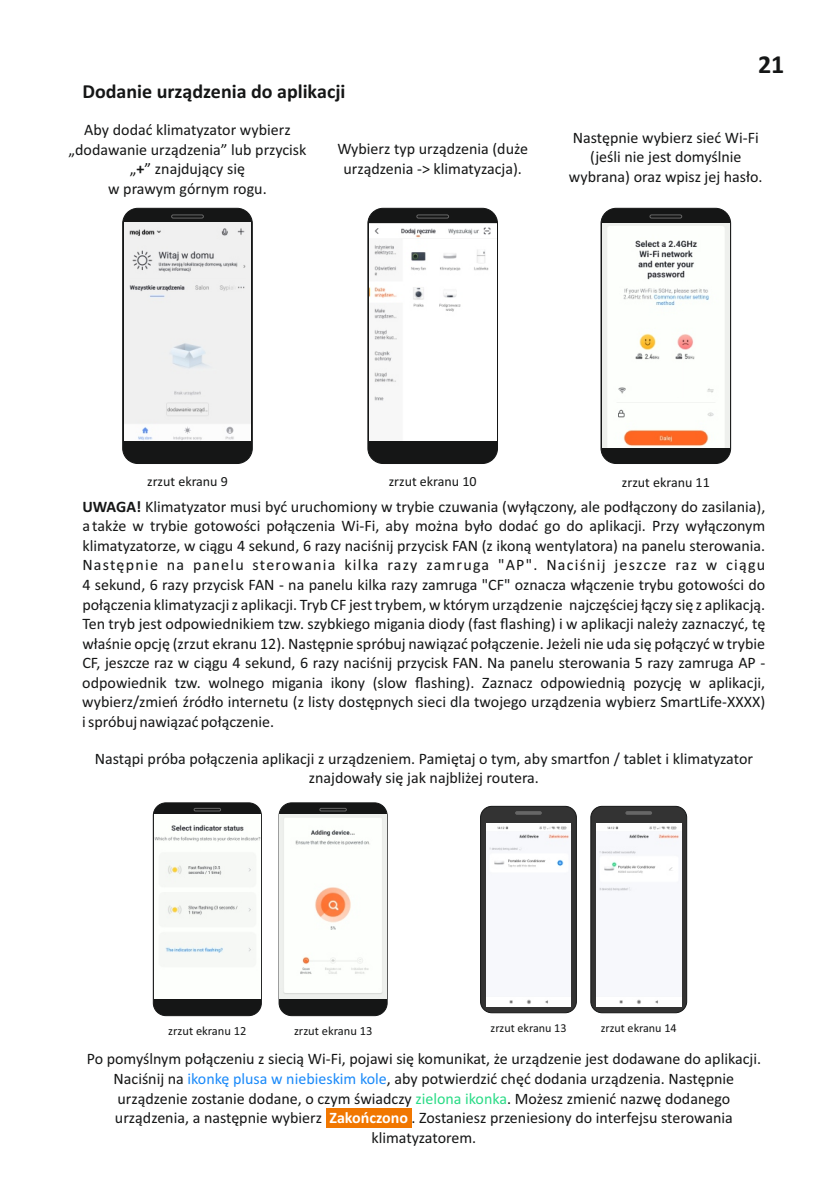
<style>
.page{position:relative;width:840px;height:1191px;background:#fff}
.page>*{position:absolute;margin:0;border:0;box-sizing:border-box;transform-origin:0 0}
.t1{font:700 26px "Calibri";color:#151616}
.t2{font:700 20px "Calibri";color:#151616}
.t3{font:16px/19.6px "Calibri";color:#151616;text-align:center}
.t4{font:14px "Calibri";color:#151616}
.t5{font:12.4px "Calibri";color:#151616}
.t6{font:12.2px "Calibri";color:#151616}
.s1{font-weight:700}
.s2{color:#1989f9}
.s3{color:#2adb86}
.s4{font-weight:700;color:#fff}
</style>
<div class="page">
<div style="left:367px;top:208px;width:130px;height:256px;background:#151616;border:1px solid #151616;border-radius:15px"></div>
<svg style="left:416px;top:214px;width:33px;height:4px"></svg>
<img style="left:369px;top:223px;width:127px;height:217px">
<div style="left:122px;top:208px;width:130px;height:256px;background:#151616;border:1px solid #151616;border-radius:15px"></div>
<svg style="left:171px;top:214px;width:33px;height:4px"></svg>
<img style="left:124px;top:223px;width:127px;height:217px">
<div style="left:600px;top:208px;width:130px;height:256px;background:#151616;border:1px solid #151616;border-radius:15px"></div>
<svg style="left:649px;top:214px;width:32px;height:4px"></svg>
<img style="left:602px;top:224px;width:127px;height:224px">
<svg style="left:326px;top:1108px;width:3px;height:19px"></svg>
<div style="left:329px;top:1107px;width:78px;height:20px;background:#f17700"></div>
<hr style="left:408px;top:1107px;width:3px;height:20px;background:#f17700">
<div style="left:153px;top:802px;width:108px;height:214px;background:#151616;border:1px solid #151616;border-radius:13px"></div>
<div style="left:194px;top:808px;width:27px;height:3px;background:#151616;border:1px solid #676767"></div>
<img style="left:154px;top:814px;width:106px;height:184px">
<div style="left:278px;top:802px;width:109px;height:214px;background:#151616;border:1px solid #151616;border-radius:13px"></div>
<div style="left:319px;top:808px;width:27px;height:3px;background:#151616;border:1px solid #676767"></div>
<img style="left:279px;top:814px;width:107px;height:184px">
<div style="left:480px;top:806px;width:96px;height:207px;background:#333;border:1px solid #151616;border-radius:11px"></div>
<div style="left:515px;top:811px;width:26px;height:3px;background:#676767;border:1px solid #676767"></div>
<div style="left:486px;top:823px;width:84px;height:183px;background:#f7f8fc"></div>
<svg style="left:590px;top:806px;width:96px;height:207px;background:#484949"></svg>
<div style="left:625px;top:811px;width:26px;height:3px;background:#676767;border:1px solid #676767"></div>
<img style="left:596px;top:823px;width:84px;height:183px">
<p class="t2" style="left:82px;top:83px;width:264px">Dodanie urządzenia do aplikacji</p>
<h1 class="t1" style="left:757px;top:54px;width:28px">21</h1>
<p class="t3" style="left:68px;top:121px;width:239px">Aby dodać klimatyzator wybierz „dodawanie urządzenia” lub przycisk „<span class="s1">+</span>” znajdujący się<br>w prawym górnym rogu.</p>
<p class="t3" style="left:337px;top:140px;width:192px">Wybierz typ urządzenia (duże urządzenia -&gt; klimatyzacja).</p>
<p class="t3" style="left:568px;top:129px;width:195px">Następnie wybierz sieć Wi-Fi (jeśli nie jest domyślnie wybrana) oraz wpisz jej hasło.</p>
<p class="t4" style="left:147px;top:475px;width:82px">zrzut ekranu 9</p>
<p class="t4" style="left:388px;top:475px;width:89px">zrzut ekranu 10</p>
<p class="t4" style="left:621px;top:476px;width:89px">zrzut ekranu 11</p>
<p class="t3" style="left:82px;top:498px;width:684px;text-align:justify"><span class="s1">UWAGA!</span> Klimatyzator musi być uruchomiony w trybie czuwania (wyłączony, ale podłączony do zasilania), a także w trybie gotowości połączenia Wi-Fi, aby można było dodać go do aplikacji. Przy wyłączonym klimatyzatorze, w ciągu 4 sekund, 6 razy naciśnij przycisk FAN (z ikoną wentylatora) na panelu sterowania.<br>Następnie na panelu sterowania kilka razy zamruga "AP". Naciśnij jeszcze raz w ciągu 4 sekund, 6 razy przycisk FAN - na panelu kilka razy zamruga "CF" oznacza włączenie trybu gotowości do połączenia klimatyzacji z aplikacji. Tryb CF jest trybem, w którym urządzenie najczęściej łączy się z aplikacją.<br>Ten tryb jest odpowiednikiem tzw. szybkiego migania diody (fast flashing) i w aplikacji należy zaznaczyć, tę właśnie opcję (zrzut ekranu 12). Następnie spróbuj nawiązać połączenie. Jeżeli nie uda się połączyć w trybie CF, jeszcze raz w ciągu 4 sekund, 6 razy naciśnij przycisk FAN. Na panelu sterowania 5 razy zamruga AP - odpowiednik tzw. wolnego migania ikony (slow flashing). Zaznacz odpowiednią pozycję w aplikacji, wybierz/zmień źródło internetu (z listy dostępnych sieci dla twojego urządzenia wybierz SmartLife-XXXX) i spróbuj nawiązać połączenie.</p>
<p class="t3" style="left:95px;top:750px;width:659px">Nastąpi próba połączenia aplikacji z urządzeniem. Pamiętaj o tym, aby smartfon / tablet i klimatyzator znajdowały się jak najbliżej routera.</p>
<p class="t5" style="left:168px;top:1026px;width:80px">zrzut ekranu 12</p>
<p class="t5" style="left:294px;top:1026px;width:80px">zrzut ekranu 13</p>
<p class="t6" style="left:490px;top:1022px;width:77px">zrzut ekranu 13</p>
<p class="t6" style="left:600px;top:1022px;width:77px">zrzut ekranu 14</p>
<p class="t3" style="left:87px;top:1050px;width:675px">Po pomyślnym połączeniu z siecią Wi-Fi, pojawi się komunikat, że urządzenie jest dodawane do aplikacji.<br>Naciśnij na <span class="s2">ikonkę plusa w niebieskim kole</span>, aby potwierdzić chęć dodania urządzenia. Następnie urządzenie zostanie dodane, o czym świadczy <span class="s3">zielona ikonka</span>. Możesz zmienić nazwę dodanego urządzenia, a następnie wybierz <span class="s4">Zakończono</span> . Zostaniesz przeniesiony do interfejsu sterowania klimatyzatorem.</p>
</div>
